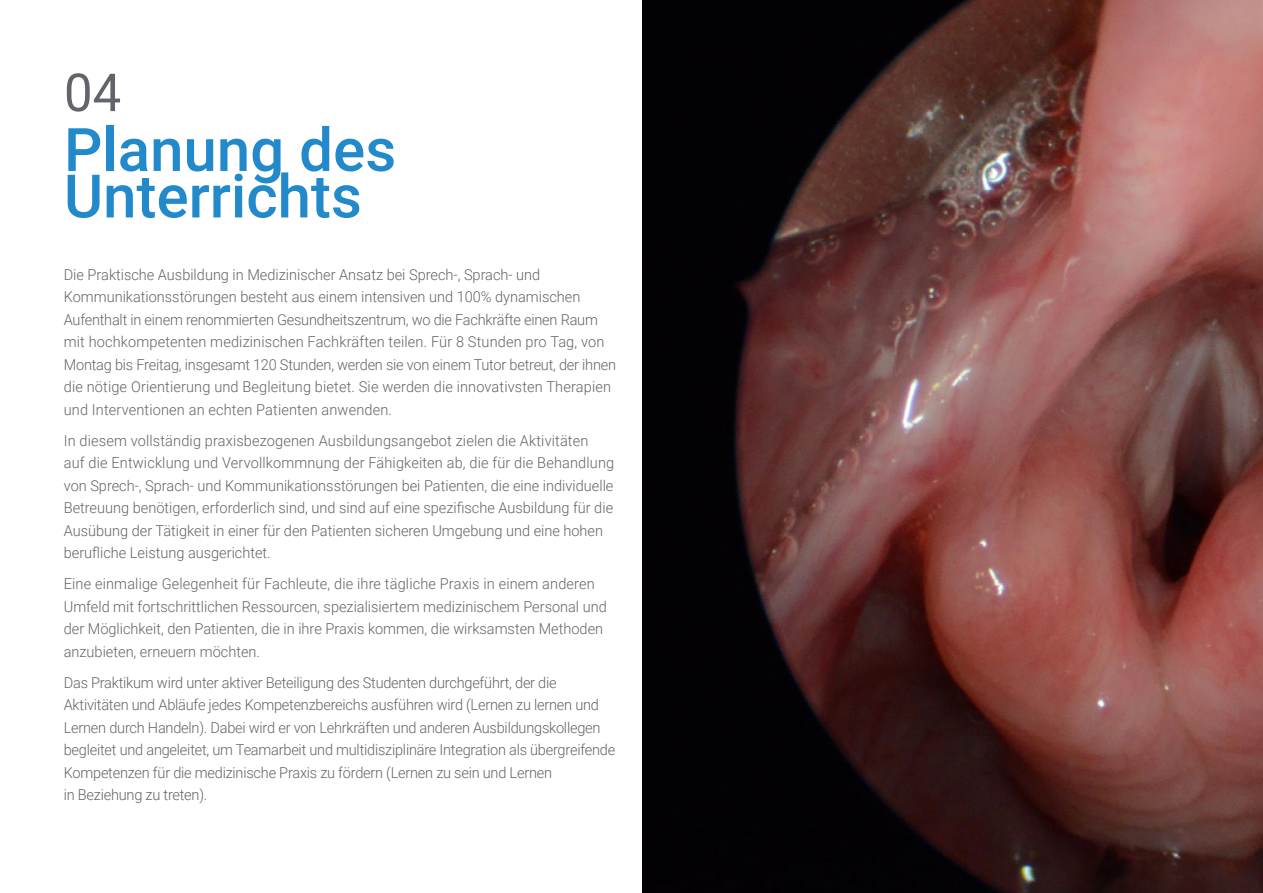
<style>
.page{position:relative;width:1263px;height:893px;background:#fff}
.page>*{position:absolute;margin:0;border:0;box-sizing:border-box;transform-origin:0 0}
.t1{font:500 60px/46.5px "Roboto";color:#2289ca}
.t2{font:52.5px "Roboto";color:#61646a}
.t3{font:300 15px/22.5px "Roboto";color:#61646a}
</style>
<div class="page">
<img style="left:642px;top:0;width:621px;height:893px">
<h2 class="t2" style="left:64px;top:56px;width:59px">04</h2>
<h1 class="t1" style="left:64px;top:124px;width:334px">Planung des<br>Unterrichts</h1>
<p class="t3" style="left:64px;top:262px;width:554px">Die Praktische Ausbildung in Medizinischer Ansatz bei Sprech-, Sprach- und Kommunikationsstörungen besteht aus einem intensiven und 100% dynamischen Aufenthalt in einem renommierten Gesundheitszentrum, wo die Fachkräfte einen Raum mit hochkompetenten medizinischen Fachkräften teilen. Für 8 Stunden pro Tag, von Montag bis Freitag, insgesamt 120 Stunden, werden sie von einem Tutor betreut, der ihnen die nötige Orientierung und Begleitung bietet. Sie werden die innovativsten Therapien und Interventionen an echten Patienten anwenden.</p>
<p class="t3" style="left:64px;top:428px;width:552px">In diesem vollständig praxisbezogenen Ausbildungsangebot zielen die Aktivitäten<br>auf die Entwicklung und Vervollkommnung der Fähigkeiten ab, die für die Behandlung von Sprech-, Sprach- und Kommunikationsstörungen bei Patienten, die eine individuelle Betreuung benötigen, erforderlich sind, und sind auf eine spezifische Ausbildung für die Ausübung der Tätigkeit in einer für den Patienten sicheren Umgebung und eine hohen berufliche Leistung ausgerichtet.</p>
<p class="t3" style="left:64px;top:572px;width:545px">Eine einmalige Gelegenheit für Fachleute, die ihre tägliche Praxis in einem anderen Umfeld mit fortschrittlichen Ressourcen, spezialisiertem medizinischem Personal und der Möglichkeit, den Patienten, die in ihre Praxis kommen, die wirksamsten Methoden anzubieten, erneuern möchten.</p>
<p class="t3" style="left:64px;top:670px;width:553px">Das Praktikum wird unter aktiver Beteiligung des Studenten durchgeführt, der die Aktivitäten und Abläufe jedes Kompetenzbereichs ausführen wird (Lernen zu lernen und Lernen durch Handeln). Dabei wird er von Lehrkräften und anderen Ausbildungskollegen begleitet und angeleitet, um Teamarbeit und multidisziplinäre Integration als übergreifende Kompetenzen für die medizinische Praxis zu fördern (Lernen zu sein und Lernen<br>in Beziehung zu treten).</p>
</div>
